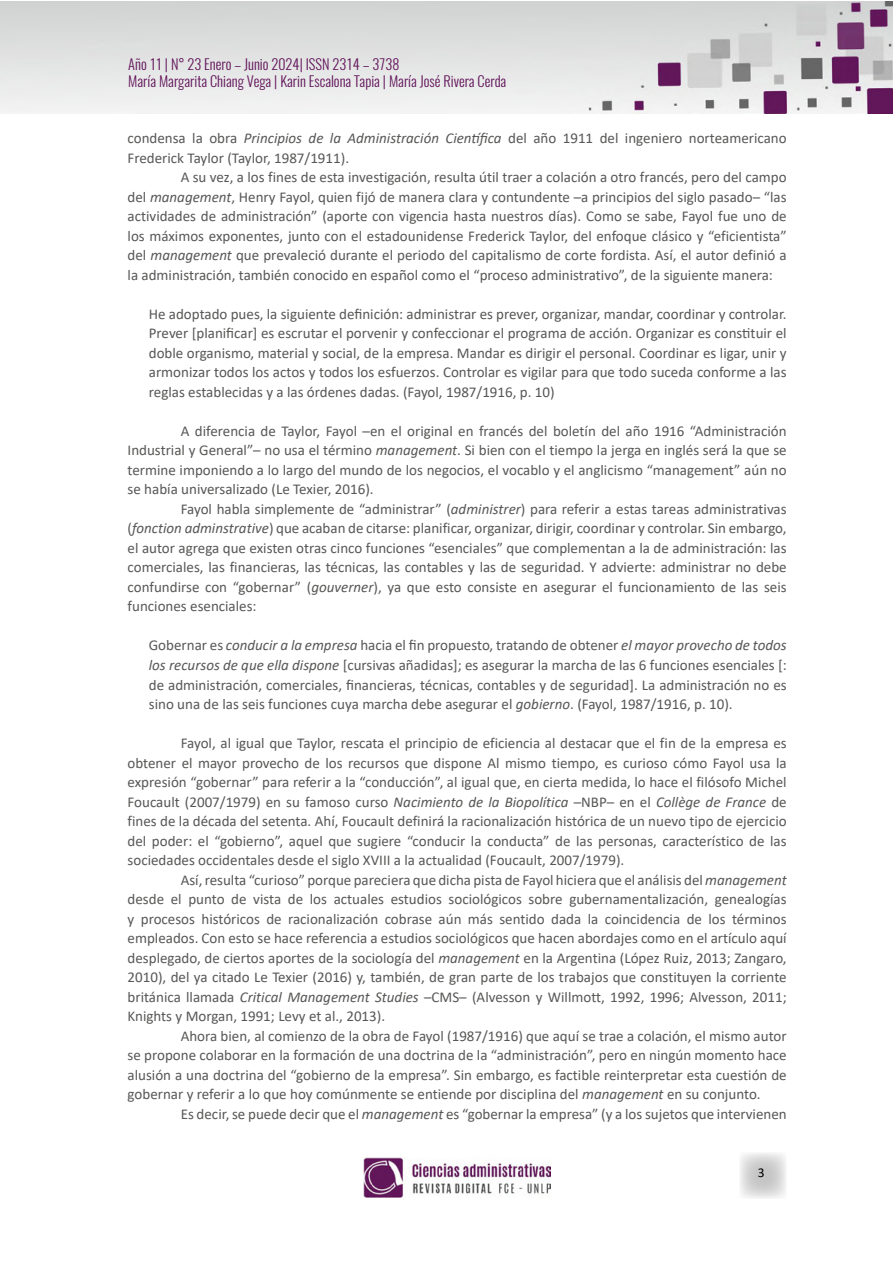
<style>
.page{position:relative;width:893px;height:1263px;background:#fff}
.page>*{position:absolute;margin:0;border:0;box-sizing:border-box;transform-origin:0 0}
.t1{font:15px/19.5px "Calibri";color:#575756;text-align:justify}
.t2{font:300 14.4px/17.2px "Oswald";color:#61135a}
.t3{font:13.5px "Calibri";color:#000}
.s1{font-style:italic}
</style>
<div class="page">
<svg style="left:740px;top:1153px;width:46px;height:45px"></svg>
<img style="left:0;top:1px;width:893px;height:112px">
<img style="left:363px;top:1157px;width:188px;height:41px">
<p class="t2" style="left:128px;top:53px;width:380px">Año 11 | N° 23 Enero – Junio 2024| ISSN 2314 – 3738<br>María Margarita Chiang Vega | Karin Escalona Tapia | María José Rivera Cerda</p>
<p class="t1" style="left:128px;top:128px;width:661px">condensa la obra <span class="s1">Principios de la Administración Científica</span> del año 1911 del ingeniero norteamericano<br>Frederick Taylor (Taylor, 1987/1911).</p>
<p class="t1" style="left:128px;top:167px;width:661px;text-indent:53px">A su vez, a los fines de esta investigación, resulta útil traer a colación a otro francés, pero del campo del <span class="s1">management</span>, Henry Fayol, quien fijó de manera clara y contundente –a principios del siglo pasado– “las actividades de administración” (aporte con vigencia hasta nuestros días). Como se sabe, Fayol fue uno de los máximos exponentes, junto con el estadounidense Frederick Taylor, del enfoque clásico y “eficientista” del <span class="s1">management</span> que prevaleció durante el periodo del capitalismo de corte fordista. Así, el autor definió a la administración, también conocido en español como el “proceso administrativo”, de la siguiente manera:</p>
<p class="t1" style="left:149px;top:304px;width:639px">He adoptado pues, la siguiente definición: administrar es prever, organizar, mandar, coordinar y controlar.<br>Prever [planificar] es escrutar el porvenir y confeccionar el programa de acción. Organizar es constituir el doble organismo, material y social, de la empresa. Mandar es dirigir el personal. Coordinar es ligar, unir y armonizar todos los actos y todos los esfuerzos. Controlar es vigilar para que todo suceda conforme a las reglas establecidas y a las órdenes dadas. (Fayol, 1987/1916, p. 10)</p>
<p class="t1" style="left:128px;top:421px;width:661px;text-indent:53px">A diferencia de Taylor, Fayol –en el original en francés del boletín del año 1916 “Administración Industrial y General”– no usa el término <span class="s1">management</span>. Si bien con el tiempo la jerga en inglés será la que se termine imponiendo a lo largo del mundo de los negocios, el vocablo y el anglicismo “management” aún no se había universalizado (Le Texier, 2016).</p>
<p class="t1" style="left:128px;top:499px;width:661px;text-indent:53px">Fayol habla simplemente de “administrar” (<span class="s1">administrer</span>) para referir a estas tareas administrativas (<span class="s1">fonction adminstrative</span>) que acaban de citarse: planificar, organizar, dirigir, coordinar y controlar. Sin embargo, el autor agrega que existen otras cinco funciones “esenciales” que complementan a la de administración: las comerciales, las financieras, las técnicas, las contables y las de seguridad. Y advierte: administrar no debe confundirse con “gobernar” (<span class="s1">gouverner</span>), ya que esto consiste en asegurar el funcionamiento de las seis funciones esenciales:</p>
<p class="t1" style="left:149px;top:635px;width:639px">Gobernar es <span class="s1">conducir a la empresa</span> hacia el fin propuesto, tratando de obtener <span class="s1">el mayor provecho de todos los recursos de que ella dispone</span> [cursivas añadidas]; es asegurar la marcha de las 6 funciones esenciales [: de administración, comerciales, financieras, técnicas, contables y de seguridad]. La administración no es sino una de las seis funciones cuya marcha debe asegurar el <span class="s1">gobierno</span>. (Fayol, 1987/1916, p. 10).</p>
<p class="t1" style="left:128px;top:733px;width:661px;text-indent:53px">Fayol, al igual que Taylor, rescata el principio de eficiencia al destacar que el fin de la empresa es obtener el mayor provecho de los recursos que dispone Al mismo tiempo, es curioso cómo Fayol usa la expresión “gobernar” para referir a la “conducción”, al igual que, en cierta medida, lo hace el filósofo Michel Foucault (2007/1979) en su famoso curso <span class="s1">Nacimiento de la Biopolítica</span> –NBP– en el <span class="s1">Collège de France</span> de fines de la década del setenta. Ahí, Foucault definirá la racionalización histórica de un nuevo tipo de ejercicio del poder: el “gobierno”, aquel que sugiere “conducir la conducta” de las personas, característico de las sociedades occidentales desde el siglo XVIII a la actualidad (Foucault, 2007/1979).</p>
<p class="t1" style="left:128px;top:869px;width:661px;text-indent:53px">Así, resulta “curioso” porque pareciera que dicha pista de Fayol hiciera que el análisis del <span class="s1">management </span>desde el punto de vista de los actuales estudios sociológicos sobre gubernamentalización, genealogías y procesos históricos de racionalización cobrase aún más sentido dada la coincidencia de los términos empleados. Con esto se hace referencia a estudios sociológicos que hacen abordajes como en el artículo aquí desplegado, de ciertos aportes de la sociología del <span class="s1">management</span> en la Argentina (López Ruiz, 2013; Zangaro, 2010), del ya citado Le Texier (2016) y, también, de gran parte de los trabajos que constituyen la corriente británica llamada <span class="s1">Critical Management Studies</span> –CMS– (Alvesson y Willmott, 1992, 1996; Alvesson, 2011; Knights y Morgan, 1991; Levy et al., 2013).</p>
<p class="t1" style="left:128px;top:1025px;width:661px;text-indent:53px">Ahora bien, al comienzo de la obra de Fayol (1987/1916) que aquí se trae a colación, el mismo autor se propone colaborar en la formación de una doctrina de la “administración”, pero en ningún momento hace alusión a una doctrina del “gobierno de la empresa”. Sin embargo, es factible reinterpretar esta cuestión de gobernar y referir a lo que hoy comúnmente se entiende por disciplina del <span class="s1">management</span> en su conjunto.</p>
<p class="t1" style="left:181px;top:1103px;width:607px">Es decir, se puede decir que el <span class="s1">management</span> es “gobernar la empresa” (y a los sujetos que intervienen</p>
<p class="t3" style="left:758px;top:1163px;width:8px">3</p>
</div>
